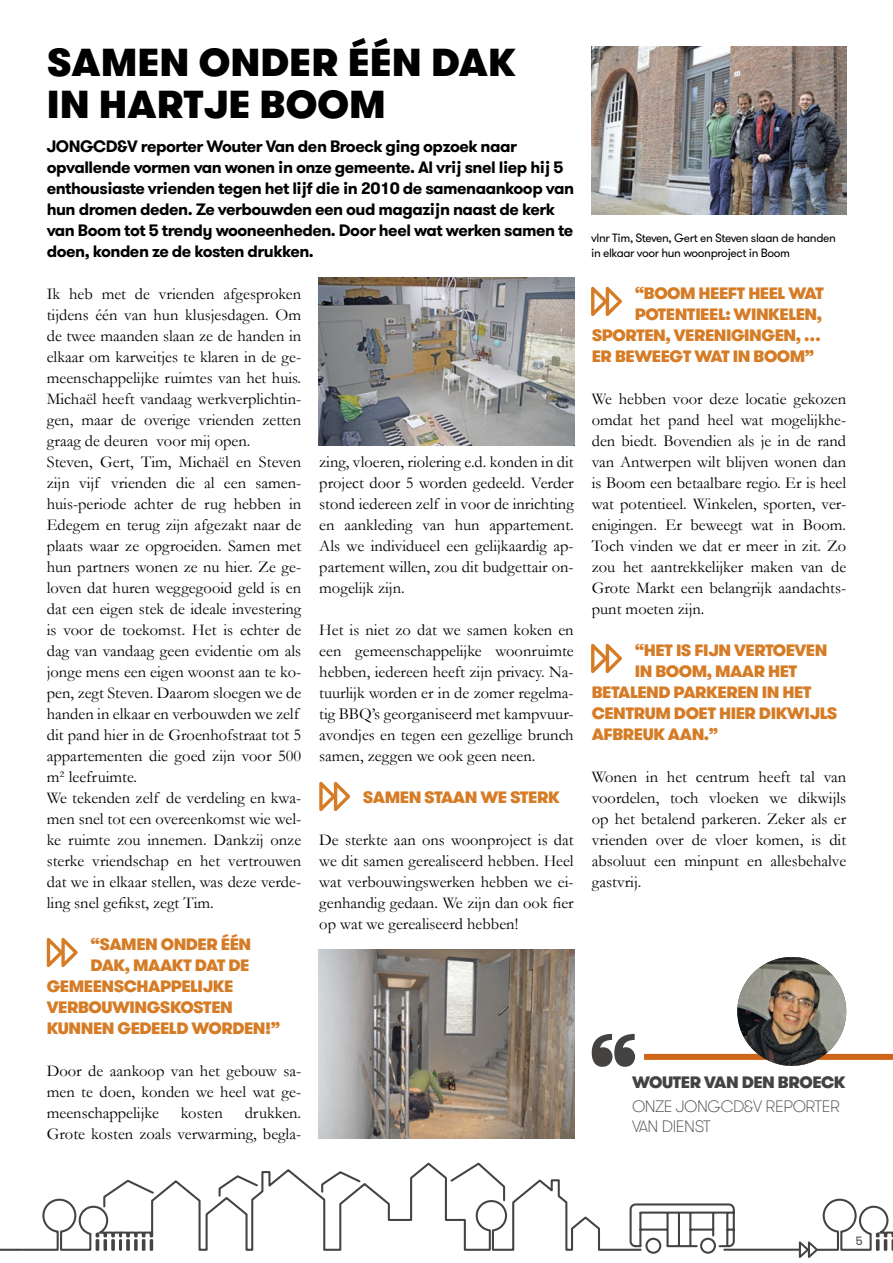
<style>
.page{position:relative;width:893px;height:1263px;background:#fff}
.page>*{position:absolute;margin:0;border:0;box-sizing:border-box;transform-origin:0 0}
.t1{font:900 39px/42px "GT Walsheim";color:#000}
.t2{font:16.5px/21px "Garamond";color:#000;text-align:justify}
.t3{font:700 16.5px/21px "GT Walsheim";letter-spacing:-.03em;color:#000}
.t4{font:900 16.5px "GT Walsheim";letter-spacing:-.03em;color:#d67c26}
.t5{font:100 16.5px/19.5px "GT Walsheim";letter-spacing:-.03em;color:#444342}
.t6{font:900 16.5px "GT Walsheim";letter-spacing:-.03em;color:#444342}
.t7{font:12px/15px "GT Walsheim";letter-spacing:-.03em;color:#000}
.t8{font:12px "GT Walsheim";color:#444342}
</style>
<div class="page">
<svg style="left:24px;top:1162px;width:604px;height:89px"></svg>
<svg style="left:799px;top:1198px;width:94px;height:60px"></svg>
<svg style="left:0;top:1248px;width:24px;height:3px"></svg>
<svg style="left:628px;top:1203px;width:108px;height:51px"></svg>
<hr style="left:724px;top:1249px;width:75px;height:2px;background:#444342">
<img style="left:591px;top:47px;width:255px;height:168px">
<img style="left:319px;top:278px;width:255px;height:168px">
<img style="left:319px;top:950px;width:255px;height:189px">
<svg style="left:47px;top:938px;width:31px;height:29px"></svg>
<svg style="left:319px;top:782px;width:31px;height:29px"></svg>
<svg style="left:591px;top:287px;width:31px;height:29px"></svg>
<svg style="left:591px;top:644px;width:31px;height:29px"></svg>
<svg style="left:592px;top:1034px;width:43px;height:33px"></svg>
<div style="left:644px;top:1054px;width:249px;height:6px;background:#ce6519"></div>
<img style="left:737px;top:957px;width:109px;height:109px;border-radius:54px">
<h1 class="t1" style="left:47px;top:41px;width:471px">SAMEN ONDER ÉÉN DAK<br>IN HARTJE BOOM</h1>
<p class="t3" style="left:47px;top:136px;width:529px">JONGCD&amp;V reporter Wouter Van den Broeck ging opzoek naar opvallende vormen van wonen in onze gemeente. Al vrij snel liep hij 5 enthousiaste vrienden tegen het lijf die in 2010 de samenaankoop van hun dromen deden. Ze verbouwden een oud magazijn naast de kerk van Boom tot 5 trendy wooneenheden. Door heel wat werken samen te doen, konden ze de kosten drukken.</p>
<p class="t2" style="left:47px;top:283px;width:256px;text-align:left">Ik heb met de vrienden afgesproken tijdens één van hun klusjesdagen. Om de twee maanden slaan ze de handen in elkaar om karweitjes te klaren in de ge&shy;meenschappelijke ruimtes van het huis.<br>Michaël heeft vandaag werkverplichtin&shy;gen, maar de overige vrienden zetten graag de deuren voor mij open.<br>Steven, Gert, Tim, Michaël en Steven zijn vijf vrienden die al een samen&shy;huis-periode achter de rug hebben in Edegem en terug zijn afgezakt naar de plaats waar ze opgroeiden. Samen met hun partners wonen ze nu hier. Ze ge&shy;loven dat huren weggegooid geld is en dat een eigen stek de ideale investering is voor de toekomst. Het is echter de dag van vandaag geen evidentie om als jonge mens een eigen woonst aan te ko&shy;pen, zegt Steven. Daarom sloegen we de handen in elkaar en verbouwden we zelf dit pand hier in de Groenhofstraat tot 5 appartementen die goed zijn voor 500 m² leefruimte.<br>We tekenden zelf de verdeling en kwa&shy;men snel tot een overeenkomst wie wel&shy;ke ruimte zou innemen. Dankzij onze sterke vriendschap en het vertrouwen dat we in elkaar stellen, was deze verde&shy;ling snel gefikst, zegt Tim.</p>
<p class="t4" style="left:90px;top:933px;width:162px">“SAMEN ONDER ÉÉN</p>
<p class="t4" style="left:90px;top:954px;width:160px">DAK, MAAKT DAT DE</p>
<p class="t4" style="left:47px;top:975px;width:188px">GEMEENSCHAPPELIJKE</p>
<p class="t4" style="left:47px;top:996px;width:188px">VERBOUWINGSKOSTEN</p>
<p class="t4" style="left:47px;top:1017px;width:235px">KUNNEN GEDEELD WORDEN!”</p>
<p class="t2" style="left:47px;top:1060px;width:256px">Door de aankoop van het gebouw sa&shy;men te doen, konden we heel wat ge&shy;meenschappelijke</p>
<p class="t2" style="left:47px;top:1102px;width:256px;text-align:right">drukken.<br>Grote kosten zoals verwarming, begla-</p>
<p class="t2" style="left:181px;top:1102px;width:44px">kosten</p>
<p class="t2" style="left:319px;top:451px;width:256px">zing, vloeren, riolering e.d. konden in dit project door 5 worden gedeeld. Verder stond iedereen zelf in voor de inrichting en aankleding van hun appartement.<br>Als we individueel een gelijkaardig ap&shy;partement willen, zou dit budgettair on&shy;mogelijk zijn.</p>
<p class="t2" style="left:319px;top:619px;width:256px">Het is niet zo dat we samen koken en een gemeenschappelijke woonruimte hebben, iedereen heeft zijn privacy. Na&shy;tuurlijk worden er in de zomer regelma&shy;tig BBQ’s georganiseerd met kampvuur&shy;avondjes en tegen een gezellige brunch samen, zeggen we ook geen neen.</p>
<p class="t4" style="left:363px;top:786px;width:198px">SAMEN STAAN WE STERK</p>
<p class="t2" style="left:319px;top:829px;width:256px">De sterkte aan ons woonproject is dat we dit samen gerealiseerd hebben. Heel wat verbouwingswerken hebben we ei&shy;genhandig gedaan. We zijn dan ook fier op wat we gerealiseerd hebben!</p>
<p class="t7" style="left:591px;top:230px;width:246px">vlnr Tim, Steven, Gert en Steven slaan de handen in elkaar voor hun woonproject in Boom</p>
<p class="t4" style="left:635px;top:282px;width:191px">“BOOM HEEFT HEEL WAT</p>
<p class="t4" style="left:635px;top:303px;width:189px">POTENTIEEL: WINKELEN,</p>
<p class="t4" style="left:592px;top:324px;width:230px">SPORTEN, VERENIGINGEN, …</p>
<p class="t4" style="left:592px;top:345px;width:224px">ER BEWEEGT WAT IN BOOM”</p>
<p class="t2" style="left:592px;top:388px;width:256px">We hebben voor deze locatie gekozen omdat het pand heel wat mogelijkhe&shy;den biedt. Bovendien als je in de rand van Antwerpen wilt blijven wonen dan is Boom een betaalbare regio. Er is heel wat potentieel. Winkelen, sporten, ver&shy;enigingen. Er beweegt wat in Boom.<br>Toch vinden we dat er meer in zit. Zo zou het aantrekkelijker maken van de Grote Markt een belangrijk aandachts&shy;punt moeten zijn.</p>
<p class="t4" style="left:635px;top:639px;width:194px">“HET IS FIJN VERTOEVEN</p>
<p class="t4" style="left:635px;top:660px;width:164px">IN BOOM, MAAR HET</p>
<p class="t4" style="left:592px;top:681px;width:221px">BETALEND PARKEREN IN HET</p>
<p class="t4" style="left:592px;top:702px;width:247px">CENTRUM DOET HIER DIKWIJLS</p>
<p class="t4" style="left:592px;top:723px;width:128px">AFBREUK AAN.”</p>
<p class="t2" style="left:592px;top:766px;width:256px">Wonen in het centrum heeft tal van voordelen, toch vloeken we dikwijls op het betalend parkeren. Zeker als er vrienden over de vloer komen, is dit absoluut een minpunt en allesbehalve gastvrij.</p>
<p class="t6" style="left:632px;top:1071px;width:215px">WOUTER VAN DEN BROECK</p>
<p class="t5" style="left:632px;top:1097px;width:209px">ONZE JONGCD&amp;V REPORTER<br>VAN DIENST</p>
<p class="t8" style="left:856px;top:1233px;width:8px">5</p>
</div>
